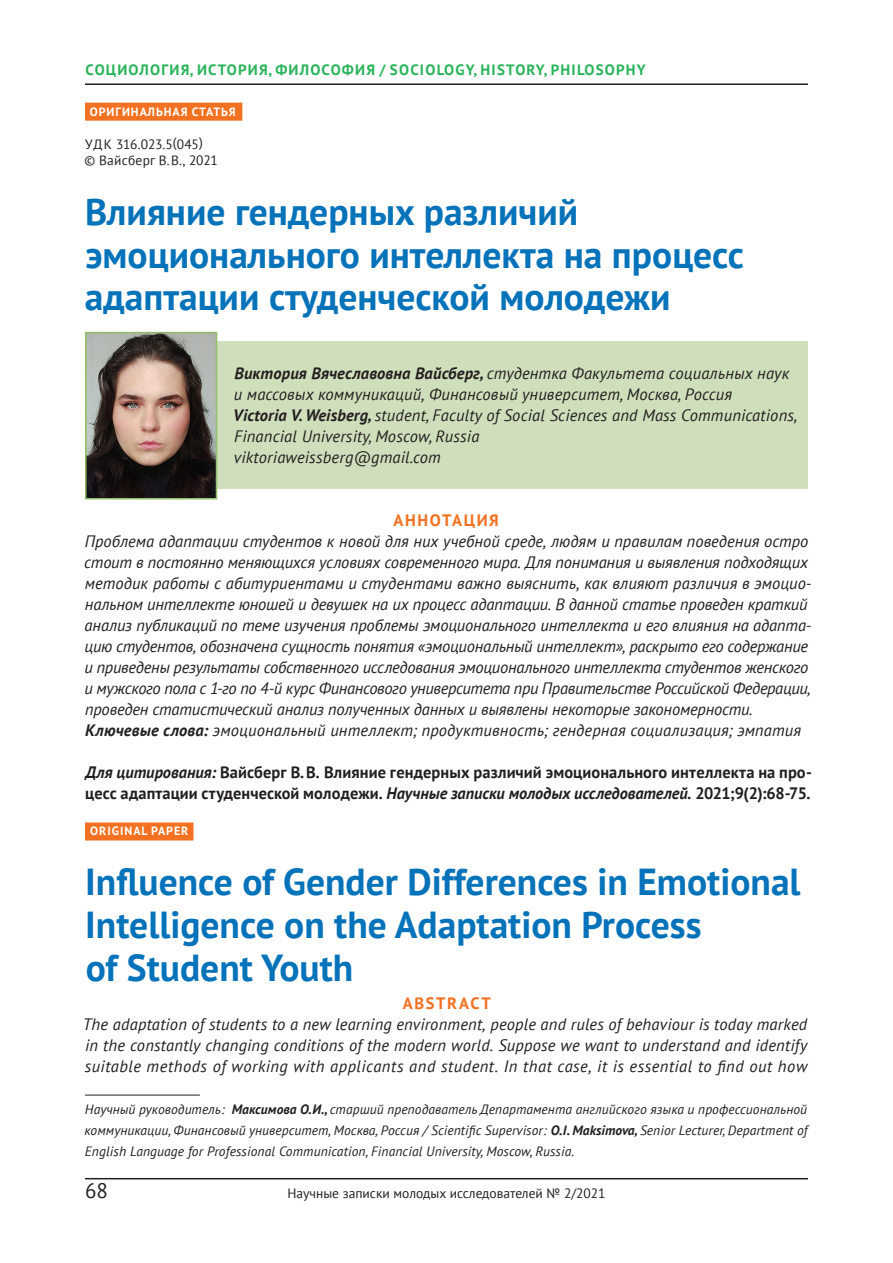
<style>
.page{position:relative;width:893px;height:1263px;background:#fff}
.page>*{position:absolute;margin:0;border:0;box-sizing:border-box;transform-origin:0 0}
.t1{font:700 37.5px/42.8px "PT Sans";color:#0572ba}
.t2{font:21px "PT Sans";color:#231f20}
.t3{font:italic 16.5px/21px "PT Sans";letter-spacing:-.01em;color:#231f20}
.t4{font:italic 16.5px/21px "PT Sans";letter-spacing:.01em;color:#231f20}
.t5{font:700 16.5px/21px "PT Sans";letter-spacing:.005em;color:#231f20}
.t6{font:700 16.5px "PT Sans";letter-spacing:.105em;color:#f37121}
.t7{font:700 15px "PT Sans";letter-spacing:.08em;color:#29b359}
.t8{font:italic 13.5px/21px "PT Sans";letter-spacing:.01em;color:#231f20;text-align:justify}
.t9{font:13.5px/16.5px "PT Sans";color:#231f20}
.t10{font:700 12px "PT Sans";letter-spacing:.08em;color:#fff}
.s1{font-weight:700}
.s2{font-style:italic}
</style>
<div class="page">
<hr style="left:85px;top:1178px;width:723px;height:1px;background:#231f20">
<hr style="left:85px;top:83px;width:723px;height:2px;background:#231f20">
<div style="left:85px;top:342px;width:723px;height:147px;background:#cfdfbb"></div>
<div style="left:85px;top:103px;width:157px;height:18px;background:#f37121"></div>
<div style="left:85px;top:822px;width:108px;height:18px;background:#f37121"></div>
<img style="left:88px;top:335px;width:126px;height:161px">
<div style="left:85px;top:332px;width:132px;height:167px;border:2px solid #93bc68"></div>
<hr style="left:85px;top:1095px;width:115px;height:1px;background:#231f20">
<p class="t7" style="left:86px;top:60px;width:12px">СОЦИОЛО</p>
<p class="t7" style="left:161px;top:60px;width:47px">ГИЯ, ИСТОРИ</p>
<p class="t7" style="left:259px;top:60px;width:41px">Я, ФИЛОСО</p>
<p class="t7" style="left:342px;top:60px;width:166px">ФИЯ / SOCIOLOGY, HISTO</p>
<p class="t7" style="left:527px;top:60px;width:69px">RY, PHILOSO</p>
<p class="t7" style="left:616px;top:60px;width:31px">PHY</p>
<p class="t10" style="left:90px;top:103px;width:9px">ОРИ</p>
<p class="t10" style="left:116px;top:103px;width:16px">ГИНАЛ</p>
<p class="t10" style="left:156px;top:103px;width:44px">ЬНАЯ СТАТ</p>
<p class="t10" style="left:221px;top:103px;width:16px">ЬЯ</p>
<p class="t9" style="left:85px;top:135px;width:135px">УДК 316.023.5(045)<br>© Вайсберг В.В., 2021</p>
<h1 class="t1" style="left:85px;top:190px;width:660px">Влияние гендерных различий эмоционального интеллекта на процесс адаптации студенческой молодежи</h1>
<p class="t4" style="left:233px;top:363px;width:566px"><span class="s1">Виктория Вячеславовна Вайсберг,</span> студентка Факультета социальных наук и массовых коммуникаций, Финансовый университет, Москва, Россия<br><span class="s1">Victoria V. Weisberg,</span> student, Faculty of Social Sciences and Mass Communications, Financial University, Moscow, Russia<br>viktoriaweissberg@gmail.com</p>
<p class="t6" style="left:394px;top:510px;width:13px">АННОТАЦИ</p>
<p class="t6" style="left:489px;top:510px;width:11px">Я</p>
<p class="t3" style="left:84px;top:531px;width:729px">Проблема адаптации студентов к новой для них учебной среде, людям и правилам поведения остро стоит в постоянно меняющихся условиях современного мира. Для понимания и выявления подходящих методик работы с абитуриентами и студентами важно выяснить, как влияют различия в эмоцио&shy;нальном интеллекте юношей и девушек на их процесс адаптации. В данной статье проведен краткий анализ публикаций по теме изучения проблемы эмоционального интеллекта и его влияния на адапта&shy;цию студентов, обозначена сущность понятия «эмоциональный интеллект», раскрыто его содержание и приведены результаты собственного исследования эмоционального интеллекта студентов женского и мужского пола с 1-го по 4-й курс Финансового университета при Правительстве Российской Федерации, проведен статистический анализ полученных данных и выявлены некоторые закономерности.<br><span class="s1">Ключевые слова:</span> эмоциональный интеллект; продуктивность; гендерная социализация; эмпатия</p>
<p class="t5" style="left:85px;top:762px;width:728px"><span class="s2">Для цитирования:</span> Вайсберг В.В<span class="s2">.</span> Влияние гендерных различий эмоционального интеллекта на про&shy;цесс адаптации студенческой молодежи. <span class="s2">Научные записки молодых исследователей.</span> 2021;9(2):68-75.</p>
<p class="t10" style="left:90px;top:823px;width:100px">ORIGINAL PAPER</p>
<h1 class="t1" style="left:85px;top:860px;width:717px">Influence of Gender Differences in Emotional<br>Intelligence on the Adaptation Process<br>of Student Youth</h1>
<p class="t6" style="left:403px;top:993px;width:89px">ABSTRACT</p>
<p class="t3" style="left:83px;top:1014px;width:726px;text-align:justify">The adaptation of students to a new learning environment, people and rules of behaviour is today marked in the constantly changing conditions of the modern world. Suppose we want to understand and identify suitable methods of working with applicants and student. In that case, it is essential to find out how</p>
<p class="t8" style="left:85px;top:1099px;width:724px">Научный руководитель: <span class="s1">Максимова О.И.,</span> старший преподаватель Департамента английского языка и профессиональной коммуникации, Финансовый университет, Москва, Россия / Scientific Supervisor: <span class="s1">O.I. Maksimova,</span> Senior Lecturer, Department of English Language for Professional Communication, Financial University, Moscow, Russia.</p>
<p class="t2" style="left:85px;top:1177px;width:24px">68</p>
<p class="t9" style="left:287px;top:1185px;width:320px">Научные записки молодых исследователей № 2/2021</p>
</div>
